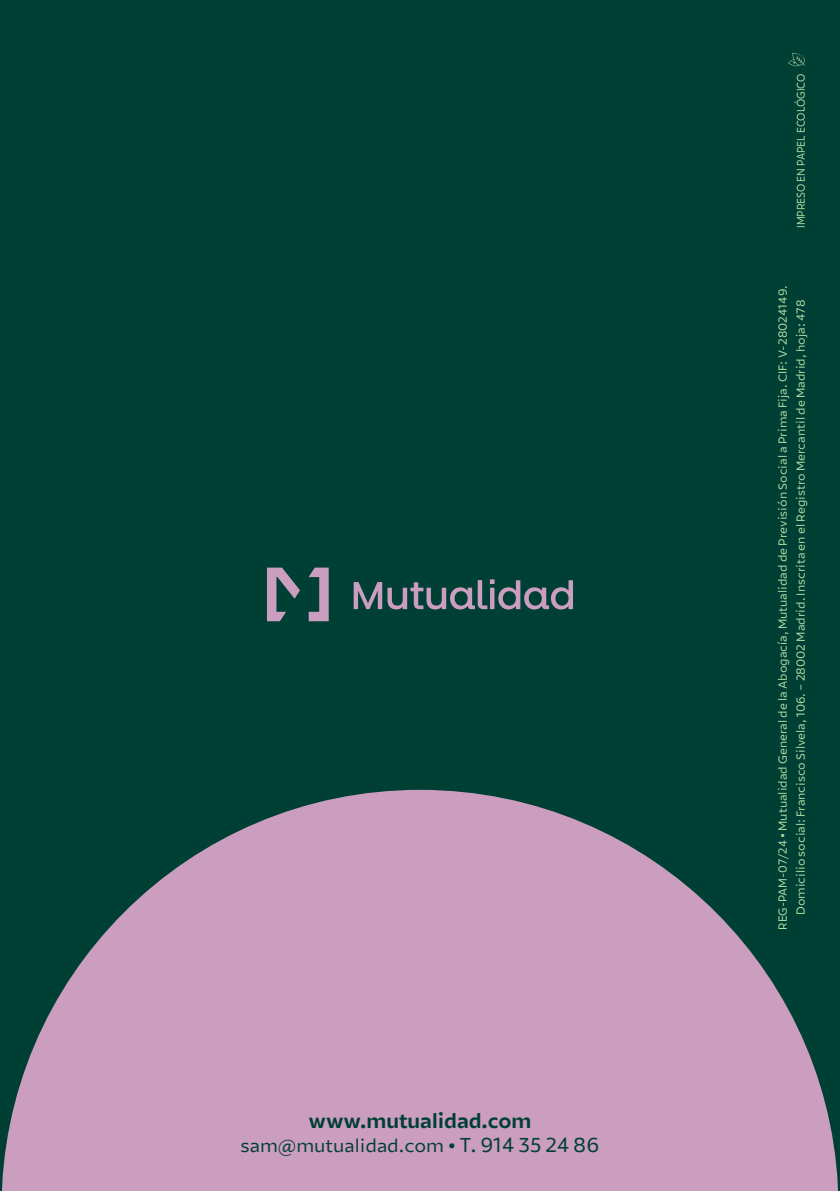
<style>
.page{position:relative;width:840px;height:1191px;background:#fff}
.page>*{position:absolute;margin:0;border:0;box-sizing:border-box;transform-origin:0 0}
.t1{font:700 20px "Mutualidad";color:#003f34}
.t2{font:18px "Mutualidad";color:#003f34}
.t3{font:11.6px/18px "Mutualidad";color:#aed8a4;text-align:center;scale:.95 1}
.t4{font:11px "Mutualidad";color:#aed8a4;scale:.9 1}
.s1{font-size:20px}
</style>
<div class="page">
<div style="left:0;top:0;width:839px;height:1191px;background:#003f34"></div>
<svg style="left:2px;top:790px;width:836px;height:401px;fill:#cb9dbf"></svg>
<svg style="left:308px;top:567px;width:20px;height:54px"></svg>
<svg style="left:267px;top:567px;width:33px;height:54px"></svg>
<svg style="left:353px;top:579px;width:219px;height:30px"></svg>
<svg style="left:788px;top:53px;width:16px;height:14px"></svg>
<h1 class="t1" style="left:308px;top:1108px;width:224px">www.mutualidad.com</h1>
<h2 class="t2" style="left:240px;top:1134px;width:360px">sam@mutualidad.com • <span class="s1">T. 914 35 24 86</span></h2>
<p class="t4" style="left:793px;top:228px;width:173px;rotate:-90deg">IMPRESO EN PAPEL ECOLÓGICO</p>
<p class="t3" style="left:773px;top:929px;width:680px;rotate:-90deg">REG-PAM-07/24 • Mutualidad General de la Abogacía, Mutualidad de Previsión Social a Prima Fija. CIF: V-28024149.<br>Domicilio social: Francisco Silvela, 106. – 28002 Madrid. Inscrita en el Registro Mercantil de Madrid, hoja: 478</p>
</div>
